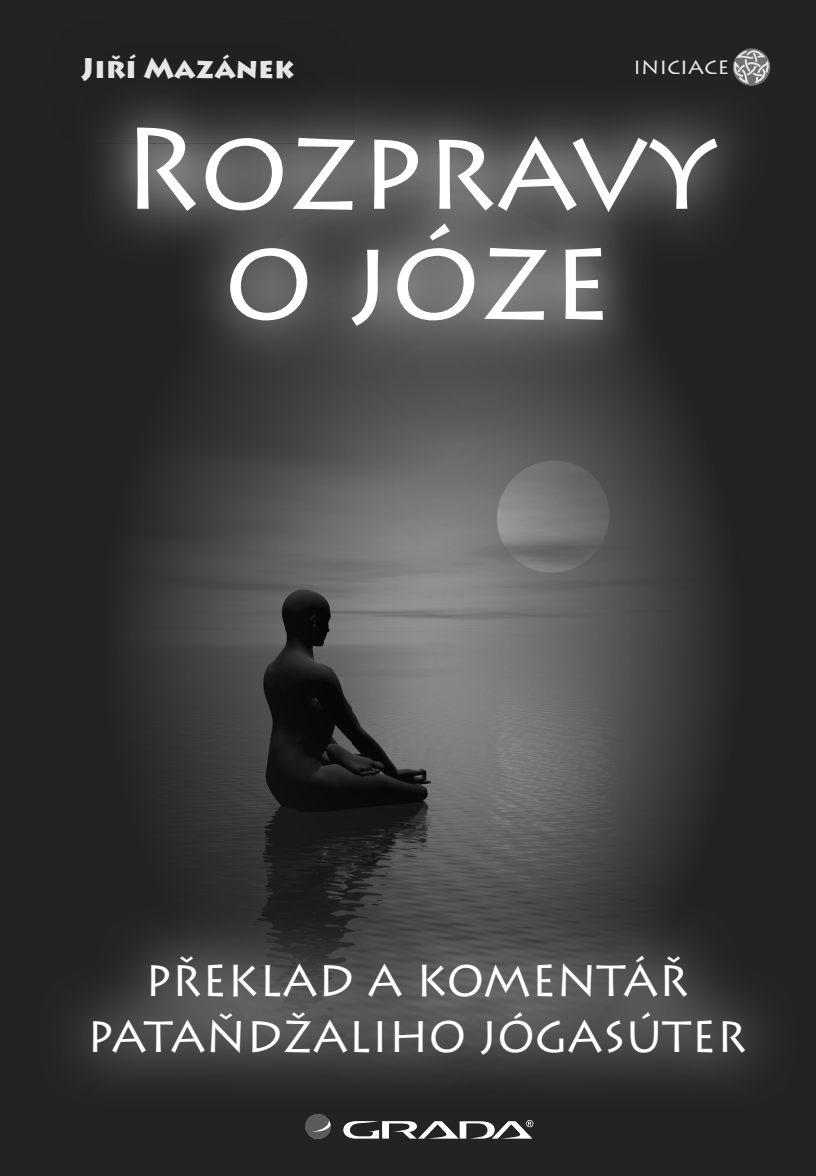
<style>
.page{position:relative;width:816px;height:1176px;background:#fff}
.page>*{position:absolute;margin:0;border:0;box-sizing:border-box;transform-origin:0 0}
.t1{font:116px/110px "Lithos Pro";color:#fff;text-align:center}
.t2{font:44px/56px "Lithos Pro";color:#fff;text-align:center}
.t3{font:900 28px "Lithos Pro";color:#e6e6e6}
.t4{font:22.6px "Lithos Pro";color:#e6e6e6}
</style>
<div class="page">
<div style="left:0;top:0;width:815px;height:1176px;background:#232323"></div>
<svg style="left:306px;top:1131px;width:24px;height:8px"></svg>
<img style="left:129px;top:378px;width:588px;height:752px">
<svg style="left:343px;top:1120px;width:190px;height:18px"></svg>
<img style="left:382px;top:1121px;width:34px;height:10px">
<img style="left:343px;top:1121px;width:36px;height:10px">
<img style="left:425px;top:1121px;width:26px;height:10px">
<img style="left:459px;top:1121px;width:35px;height:10px">
<img style="left:499px;top:1121px;width:26px;height:10px">
<img style="left:305px;top:1114px;width:25px;height:17px">
<img style="left:100px;top:104px;width:639px;height:274px">
<img style="left:100px;top:101px;width:253px;height:43px">
<img style="left:732px;top:61px;width:38px;height:25px">
<svg style="left:734px;top:49px;width:34px;height:35px"></svg>
<img style="left:74px;top:888px;width:687px;height:218px">
<p class="t3" style="left:82px;top:52px;width:214px">Jiří Mazánek</p>
<p class="t4" style="left:633px;top:52px;width:97px">iniciace</p>
<h1 class="t1" style="left:120px;top:114px;width:597px">Rozpravy o józe</h1>
<p class="t2" style="left:87px;top:952px;width:661px">PŘEKLAD A KOMENTÁŘ<br>PATAŇDŽALIHO JÓGASÚTER</p>
</div>
